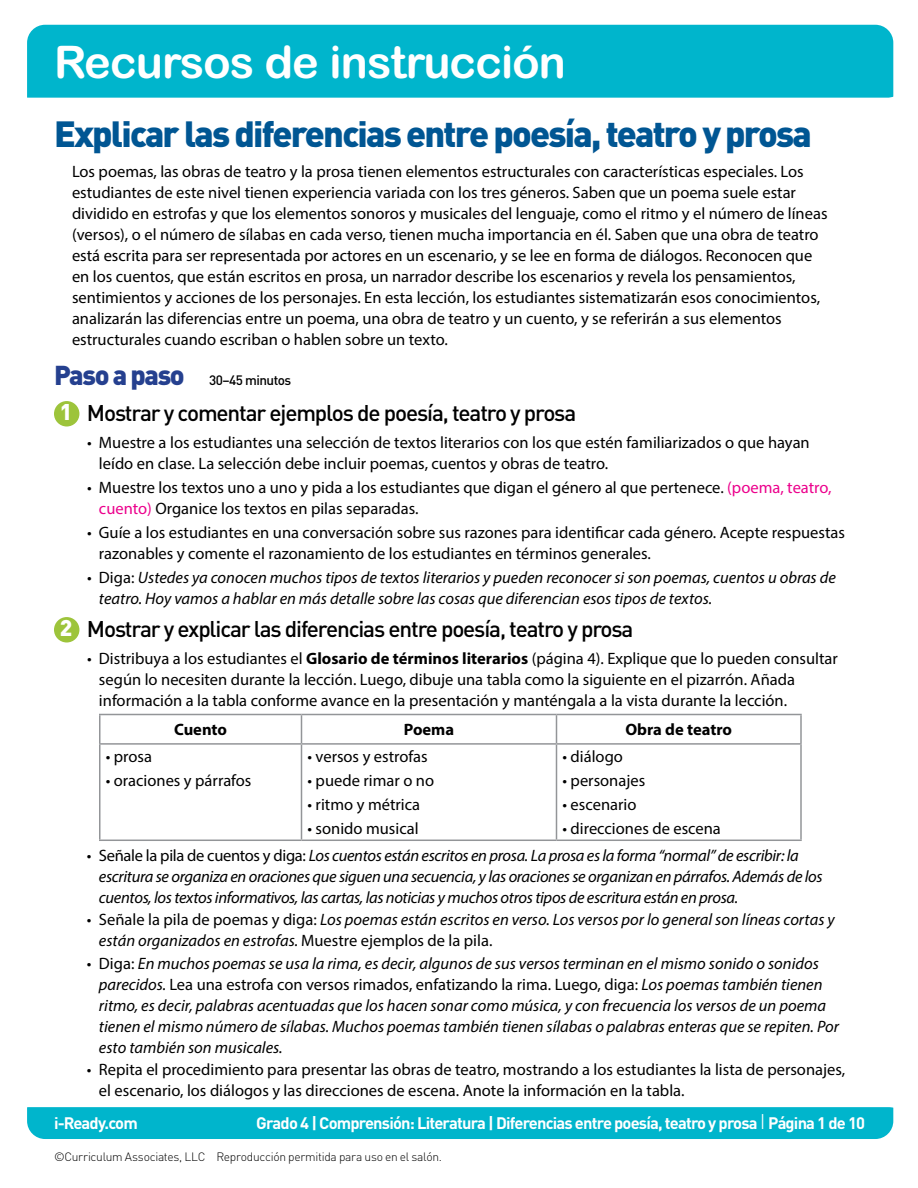
<style>
.page{position:relative;width:918px;height:1188px;background:#fff}
.page>*{position:absolute;margin:0;border:0;box-sizing:border-box;transform-origin:0 0}
.t1{font:700 45px "Arial Rounded MT Std";letter-spacing:-.02em;color:#fff}
.t2{font:900 36px "DINOT";letter-spacing:-.05em;color:#005693}
.t3{font:500 22.5px "DINOT";letter-spacing:-.05em;color:#000}
.t4{font:16.5px/21px "Myriad Pro";color:#000}
.t5{font:italic 16.5px/21px "Myriad Pro";color:#000}
.t6{font:italic 16.5px/21px "Myriad Pro";letter-spacing:-.02em;color:#000}
.t7{font:700 16.5px "DINOT";letter-spacing:-.05em;color:#fff}
.t8{font:700 16.5px "Myriad Pro";color:#000}
.t9{font:500 13.5px "DINOT";letter-spacing:-.04em;color:#000}
.t10{font:300 12px "DINOT";letter-spacing:-.025em;color:#000}
.s1{font-weight:900;font-size:27px;color:#25408f}
.s2{font-weight:900;color:#fff}
.s3{color:#ec008c}
.s4{font-style:normal}
.s5{font-weight:700}
.s6{font-weight:300;font-size:21px}
</style>
<div class="page">
<div style="left:27px;top:25px;width:866px;height:73px;background:#00b5cc"></div>
<div style="left:27px;top:1107px;width:866px;height:32px;background:#00b5cc"></div>
<div style="left:54px;top:401px;width:25px;height:26px;background:#9dc43b;border-radius:50%"></div>
<div style="left:54px;top:617px;width:25px;height:26px;background:#9dc43b;border-radius:50%"></div>
<svg style="left:301px;top:715px;width:1px;height:28px"></svg>
<hr style="left:99px;top:745px;width:1px;height:95px;background:#939598">
<hr style="left:800px;top:745px;width:2px;height:95px;background:#939598">
<svg style="left:556px;top:715px;width:1px;height:28px"></svg>
<hr style="left:99px;top:714px;width:203px;height:1px;background:#939598">
<svg style="left:99px;top:715px;width:1px;height:28px"></svg>
<hr style="left:302px;top:714px;width:254px;height:1px;background:#939598">
<hr style="left:556px;top:714px;width:246px;height:1px;background:#939598">
<hr style="left:800px;top:715px;width:2px;height:28px;background:#939598">
<hr style="left:99px;top:743px;width:203px;height:2px;background:#939598">
<hr style="left:302px;top:743px;width:254px;height:2px;background:#939598">
<hr style="left:556px;top:743px;width:246px;height:2px;background:#939598">
<hr style="left:301px;top:745px;width:1px;height:95px;background:#939598">
<hr style="left:556px;top:745px;width:1px;height:95px;background:#939598">
<hr style="left:99px;top:840px;width:203px;height:1px;background:#939598">
<hr style="left:302px;top:840px;width:254px;height:1px;background:#939598">
<hr style="left:556px;top:840px;width:246px;height:1px;background:#939598">
<h1 class="t1" style="left:54px;top:36px;width:514px">Recursos de instrucción</h1>
<h2 class="t2" style="left:54px;top:110px;width:759px">Explicar las diferencias entre poesía, teatro y prosa</h2>
<p class="t4" style="left:72px;top:160px;width:757px">Los poemas, las obras de teatro y la prosa tienen elementos estructurales con características especiales. Los estudiantes de este nivel tienen experiencia variada con los tres géneros. Saben que un poema suele estar dividido en estrofas y que los elementos sonoros y musicales del lenguaje, como el ritmo y el número de líneas (versos), o el número de sílabas en cada verso, tienen mucha importancia en él. Saben que una obra de teatro está escrita para ser representada por actores en un escenario, y se lee en forma de diálogos. Reconocen que en los cuentos, que están escritos en prosa, un narrador describe los escenarios y revela los pensamientos, sentimientos y acciones de los personajes. En esta lección, los estudiantes sistematizarán esos conocimientos, analizarán las diferencias entre un poema, una obra de teatro y un cuento, y se referirán a sus elementos estructurales cuando escriban o hablen sobre un texto.</p>
<p class="t9" style="left:54px;top:372px;width:239px"><span class="s1">Paso a paso</span> 30–45 minutos</p>
<h3 class="t3" style="left:60px;top:399px;width:518px"><span class="s2">1</span> Mostrar y comentar ejemplos de poesía, teatro y prosa</h3>
<p class="t4" style="left:99px;top:432px;width:712px;text-indent:-12px">• Muestre a los estudiantes una selección de textos literarios con los que estén familiarizados o que hayan leído en clase. La selección debe incluir poemas, cuentos y obras de teatro.</p>
<p class="t4" style="left:99px;top:477px;width:734px;text-indent:-12px">• Muestre los textos uno a uno y pida a los estudiantes que digan el género al que pertenece. <span class="s3">(poema, teatro, cuento)</span> Organice los textos en pilas separadas.</p>
<p class="t4" style="left:99px;top:522px;width:748px;text-indent:-12px">• Guíe a los estudiantes en una conversación sobre sus razones para identificar cada género. Acepte respuestas razonables y comente el razonamiento de los estudiantes en términos generales.</p>
<p class="t5" style="left:99px;top:567px;width:738px;text-indent:-12px"><span class="s4">• Diga:</span> Ustedes ya conocen muchos tipos de textos literarios y pueden reconocer si son poemas, cuentos u obras de teatro. Hoy vamos a hablar en más detalle sobre las cosas que diferencian esos tipos de textos.</p>
<h3 class="t3" style="left:60px;top:615px;width:575px"><span class="s2">2</span> Mostrar y explicar las diferencias entre poesía, teatro y prosa</h3>
<p class="t4" style="left:99px;top:648px;width:740px;text-indent:-12px">• Distribuya a los estudiantes el <span class="s5">Glosario de términos literarios</span> (página 4). Explique que lo pueden consultar según lo necesiten durante la lección. Luego, dibuje una tabla como la siguiente en el pizarrón. Añada información a la tabla conforme avance en la presentación y manténgala a la vista durante la lección.</p>
<p class="t8" style="left:174px;top:719px;width:54px">Cuento</p>
<p class="t8" style="left:404px;top:719px;width:52px">Poema</p>
<p class="t8" style="left:625px;top:719px;width:108px">Obra de teatro</p>
<p class="t4" style="left:106px;top:746px;width:48px">• prosa</p>
<p class="t4" style="left:106px;top:770px;width:147px">• oraciones y párrafos</p>
<p class="t4" style="left:307px;top:746px;width:122px">• versos y estrofas</p>
<p class="t4" style="left:307px;top:770px;width:128px">• puede rimar o no</p>
<p class="t4" style="left:307px;top:794px;width:114px">• ritmo y métrica</p>
<p class="t4" style="left:307px;top:818px;width:113px">• sonido musical</p>
<p class="t4" style="left:562px;top:746px;width:62px">• diálogo</p>
<p class="t4" style="left:562px;top:770px;width:84px">• personajes</p>
<p class="t4" style="left:562px;top:794px;width:76px">• escenario</p>
<p class="t4" style="left:562px;top:818px;width:160px">• direcciones de escena</p>
<p class="t6" style="left:99px;top:844px;width:725px;text-indent:-12px"><span class="s4">• Señale la pila de cuentos y diga:</span> Los cuentos están escritos en prosa. La prosa es la forma “normal” de escribir: la escritura se organiza en oraciones que siguen una secuencia, y las oraciones se organizan en párrafos. Además de los cuentos, los textos informativos, las cartas, las noticias y muchos otros tipos de escritura están en prosa.</p>
<p class="t5" style="left:99px;top:909px;width:737px;text-indent:-12px"><span class="s4">• Señale la pila de poemas y diga:</span> Los poemas están escritos en verso. Los versos por lo general son líneas cortas y están organizados en estrofas. <span class="s4">Muestre ejemplos de la pila.</span></p>
<p class="t5" style="left:99px;top:952px;width:741px;text-indent:-12px"><span class="s4">• Diga:</span> En muchos poemas se usa la rima, es decir, algunos de sus versos terminan en el mismo sonido o sonidos parecidos. <span class="s4">Lea una estrofa con versos rimados, enfatizando la rima. Luego, diga:</span> Los poemas también tienen ritmo, es decir, palabras acentuadas que los hacen sonar como música, y con frecuencia los versos de un poema tienen el mismo número de sílabas. Muchos poemas también tienen sílabas o palabras enteras que se repiten. Por esto también son musicales.</p>
<p class="t4" style="left:99px;top:1059px;width:748px;text-indent:-12px">• Repita el procedimiento para presentar las obras de teatro, mostrando a los estudiantes la lista de personajes, el escenario, los diálogos y las direcciones de escena. Anote la información en la tabla.</p>
<p class="t7" style="left:256px;top:1112px;width:610px">Grado 4 | Comprensión: Literatura | Diferencias entre poesía, teatro y prosa <span class="s6">I</span> Página 1 de 10</p>
<p class="t7" style="left:54px;top:1112px;width:85px">i-Ready.com</p>
<p class="t10" style="left:54px;top:1149px;width:390px">©Curriculum Associates, LLC Reproducción permitida para uso en el salón.</p>
</div>
